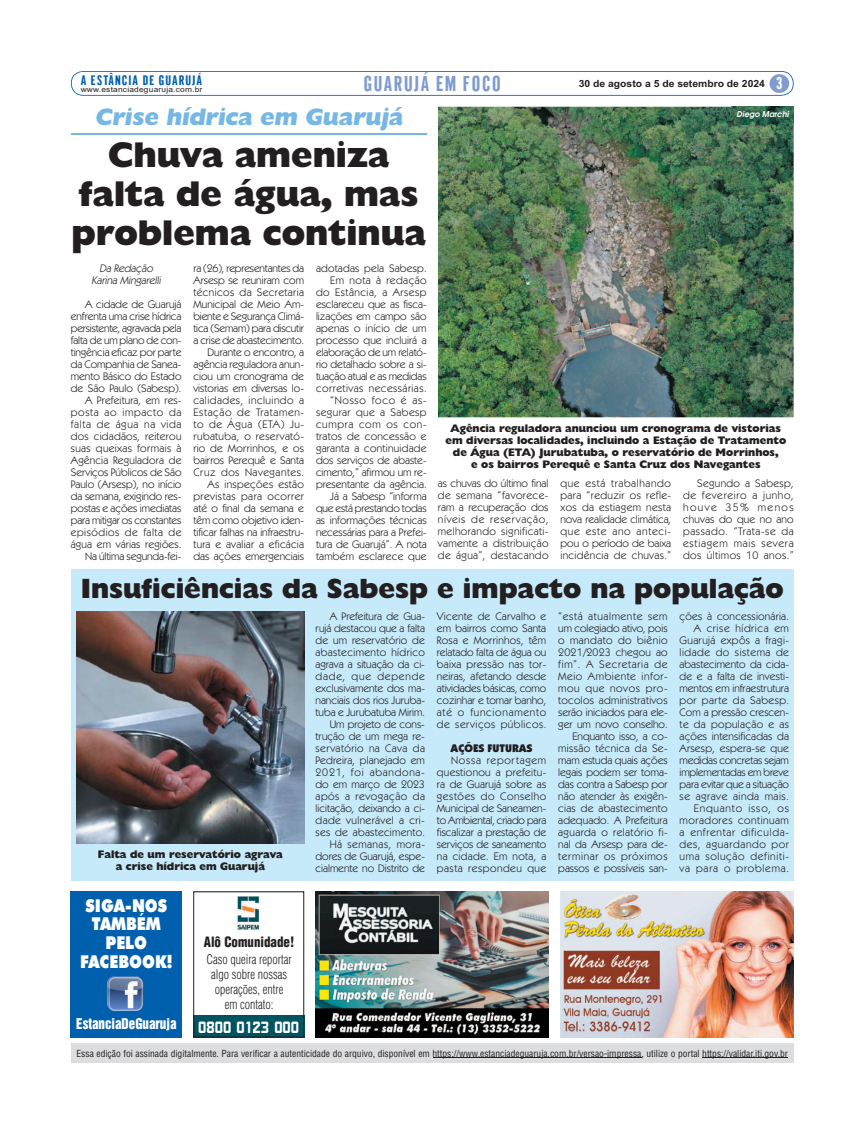
<style>
.page{position:relative;width:865px;height:1134px;background:#fff}
.page>*{position:absolute;margin:0;border:0;box-sizing:border-box;transform-origin:0 0}
.t1{font:800 36px/39px "Humanist 521 BT";color:#231f20;text-align:center}
.t2{font:800 28px "Humanist 521 BT";color:#231f20}
.t3{font:800 24px "Humanist 521 BT";color:#76b7e5}
.t4{font:20.9px "Gothic CG No 1";letter-spacing:.075em;color:#809bcf;scale:1.05 1}
.t5{font:900 17.7px/18.8px "Futura BT";color:#fff;text-align:center;scale:.86 1}
.t6{font:16.5px "Gothic CG No 1";color:#fff;scale:1.05 1}
.t7{font:15px "Upsilon";color:#fff;scale:.93 1}
.t8{font:13.9px "Switzerland Cond Black Plain";color:#231f20;scale:.93 1}
.t9{font:13.6px "Switzerland Inserat Plain";color:#fff;scale:.96 1}
.t10{font:13.4px "Gothic CG No 1";letter-spacing:.075em;color:#0160ae;scale:1.08 1}
.t11{font:12.9px/15px "Switzerland Cond Light";color:#231f20;text-align:center;scale:.93 1}
.t12{font:11px/12px "Kabel IT Cby BT";letter-spacing:.01em;color:#231f20;text-align:right}
.t13{font:800 11px/12px "Humanist 521 BT";color:#231f20;text-align:center}
.t14{font:italic 11px/12px "Kabel IT Cby BT";color:#231f20;text-align:center}
.t15{font:900 11px "Kabel IT Cby BT";color:#231f20}
.t16{font:700 9.9px "Arial";color:#231f20;scale:1.05 1}
.t17{font:9.5px "Switzerland Condensed";color:#231f20}
.t18{font:italic 700 8px "Avalon";color:#fff}
.t19{font:7.5px "Arial";letter-spacing:.025em;color:#231f20;scale:1.11 1}
</style>
<div class="page">
<div style="left:71px;top:569px;width:723px;height:312px;background:#c6eafa"></div>
<svg style="left:71px;top:71px;width:723px;height:25px"></svg>
<div style="left:770px;top:74px;width:19px;height:19px;background:#809bcf;border-radius:50%"></div>
<div style="left:71px;top:1043px;width:723px;height:20px;background:#dcdddf"></div>
<hr style="left:433px;top:1057px;width:208px;height:1px;background:#231f20">
<hr style="left:702px;top:1057px;width:86px;height:1px;background:#231f20">
<img style="left:316px;top:891px;width:233px;height:147px">
<img style="left:560px;top:891px;width:234px;height:147px">
<div style="left:71px;top:891px;width:111px;height:147px;background:#0160ae"></div>
<img style="left:107px;top:977px;width:36px;height:34px">
<svg style="left:193px;top:891px;width:111px;height:147px"></svg>
<hr style="left:71px;top:133px;width:356px;height:1px;background:#76b7e5">
<img style="left:77px;top:611px;width:227px;height:233px">
<img style="left:438px;top:107px;width:356px;height:310px">
<img style="left:731px;top:106px;width:63px;height:1px">
<img style="left:731px;top:107px;width:63px;height:17px">
<p class="t10" style="left:81px;top:76px;width:114px">A ESTÂNCIA DE GUARUJÁ</p>
<p class="t19" style="left:81px;top:87px;width:111px">www.estanciadeguaruja.com.br</p>
<h3 class="t4" style="left:364px;top:76px;width:132px">GUARUJÁ EM FOCO</h3>
<p class="t16" style="left:579px;top:80px;width:179px">30 de agosto a 5 de setembro de 2024</p>
<h3 class="t6" style="left:777px;top:77px;width:7px">3</h3>
<h3 class="t3" style="left:95px;top:109px;width:309px">Crise hídrica em Guarujá</h3>
<h1 class="t1" style="left:71px;top:139px;width:356px">Chuva ameniza falta de água, mas problema continua</h1>
<p class="t18" style="left:737px;top:111px;width:54px">Diego Marchi</p>
<p class="t12" style="left:193px;top:263px;width:112px">ra (26), representantes da<br>Arsesp se reuniram com técnicos da Secretaria<br>Municipal de Meio Am&shy;biente e Segurança Climá&shy;tica (Semam) para discutir a crise de abastecimento.<br>Durante o encontro, a agência reguladora anun&shy;ciou um cronograma de vistorias em diversas lo&shy;calidades, incluindo a<br>Estação de Tratamen&shy;to de Água (ETA) Ju&shy;rubatuba, o reservató&shy;rio de Morrinhos, e os bairros Perequê e Santa<br>Cruz dos Navegantes.<br>As inspeções estão previstas para ocorrer até o final da semana e têm como objetivo iden&shy;tificar falhas na infraestru&shy;tura e avaliar a eficácia das ações emergenciais</p>
<p class="t12" style="left:316px;top:263px;width:112px">adotadas pela Sabesp.<br>Em nota à redação do Estância, a Arsesp esclareceu que as fisca&shy;lizações em campo são apenas o início de um processo que incluirá a elaboração de um relató&shy;rio detalhado sobre a si&shy;tuação atual e as medidas corretivas necessárias. “Nosso foco é as&shy;segurar que a Sabesp cumpra com os con&shy;tratos de concessão e garanta a continuidade dos serviços de abaste&shy;cimento,” afirmou um re&shy;presentante da agência.<br>Já a Sabesp “informa que está prestando todas as informações técnicas necessárias para a Prefei&shy;tura de Guarujá”. A nota também esclarece que</p>
<p class="t14" style="left:92px;top:263px;width:72px">Da Redação<br>Karina Mingarelli</p>
<p class="t12" style="left:71px;top:299px;width:112px">A cidade de Guarujá enfrenta uma crise hídrica persistente, agravada pela falta de um plano de con&shy;tingência eficaz por parte da Companhia de Sanea&shy;mento Básico do Estado de São Paulo (Sabesp).<br>A Prefeitura, em res&shy;posta ao impacto da falta de água na vida dos cidadãos, reiterou suas queixas formais à<br>Agência Reguladora de<br>Serviços Públicos de São<br>Paulo (Arsesp), no início da semana, exigindo res&shy;postas e ações imediatas para mitigar os constantes episódios de falta de água em várias regiões.<br>Na última segunda-fei-</p>
<p class="t13" style="left:445px;top:423px;width:342px">Agência reguladora anunciou um cronograma de vistorias em diversas localidades, incluindo a Estação de Tratamento de Água (ETA) Jurubatuba, o reservatório de Morrinhos,<br>e os bairros Perequê e Santa Cruz dos Navegantes</p>
<p class="t12" style="left:438px;top:478px;width:112px;text-align:justify">as chuvas do último final de semana “favorece&shy;ram a recuperação dos níveis de reservação, melhorando significati&shy;vamente a distribuição de água”, destacando</p>
<p class="t12" style="left:561px;top:478px;width:112px;text-align:justify">que está trabalhando para “reduzir os refle&shy;xos da estiagem nesta nova realidade climática, que este ano anteci&shy;pou o período de baixa incidência de chuvas.”</p>
<p class="t12" style="left:683px;top:478px;width:112px;text-align:justify;text-indent:14px">Segundo a Sabesp, de fevereiro a junho, houve 35% menos chuvas do que no ano passado. “Trata-se da estiagem mais severa dos últimos 10 anos.”</p>
<h2 class="t2" style="left:81px;top:579px;width:705px">Insuficiências da Sabesp e impacto na população</h2>
<p class="t13" style="left:98px;top:850px;width:186px">Falta de um reservatório agrava a crise hídrica em Guarujá</p>
<h3 class="t5" style="left:80px;top:897px;width:109px">SIGA-NOS<br>TAMBÉM<br>PELO<br>FACEBOOK!</h3>
<p class="t8" style="left:204px;top:936px;width:99px">Alô Comunidade!</p>
<p class="t11" style="left:206px;top:953px;width:93px">Caso queira reportar algo sobre nossas operações, entre<br>em contato:</p>
<p class="t9" style="left:76px;top:1018px;width:106px">EstanciaDeGuaruja</p>
<h3 class="t7" style="left:198px;top:1021px;width:110px">0800 0123 000</h3>
<p class="t12" style="left:316px;top:611px;width:111px">A Prefeitura de Gua&shy;rujá destacou que a falta de um reservatório de abastecimento hídrico agrava a situação da ci&shy;dade, que depende exclusivamente dos ma&shy;nanciais dos rios Juruba&shy;tuba e Jurubatuba Mirim.<br>Um projeto de cons&shy;trução de um mega re&shy;servatório na Cava da<br>Pedreira, planejado em<br>2021, foi abandona&shy;do em março de 2023 após a revogação da licitação, deixando a ci&shy;dade vulnerável a cri&shy;ses de abastecimento.<br>Há semanas, mora&shy;dores de Guarujá, espe&shy;cialmente no Distrito de</p>
<p class="t12" style="left:437px;top:611px;width:111px;text-align:justify">Vicente de Carvalho e em bairros como Santa Rosa e Morrinhos, têm relatado falta de água ou baixa pressão nas tor&shy;neiras, afetando desde atividades básicas, como cozinhar e tomar banho, até o funcionamento de serviços públicos.</p>
<p class="t15" style="left:451px;top:744px;width:83px">AÇÕES FUTURAS</p>
<p class="t12" style="left:437px;top:755px;width:111px;text-align:justify;text-indent:14px">Nossa reportagem questionou a prefeitu&shy;ra de Guarujá sobre as gestões do Conselho Municipal de Saneamen&shy;to Ambiental, criado para fiscalizar a prestação de serviços de saneamento na cidade. Em nota, a pasta respondeu que</p>
<p class="t12" style="left:558px;top:611px;width:111px">“está atualmente sem um colegiado ativo, pois o mandato do biênio<br>2021/2023 chegou ao fim”. A Secretaria de<br>Meio Ambiente infor&shy;mou que novos pro&shy;tocolos administrativos serão iniciados para ele&shy;ger um novo conselho.<br>Enquanto isso, a co&shy;missão técnica da Se&shy;mam estuda quais ações legais podem ser toma&shy;das contra a Sabesp por não atender às exigên&shy;cias de abastecimento adequado. A Prefeitura aguarda o relatório fi&shy;nal da Arsesp para de&shy;terminar os próximos passos e possíveis san-</p>
<p class="t12" style="left:680px;top:611px;width:111px">ções à concessionária.<br>A crise hídrica em<br>Guarujá expôs a fragi&shy;lidade do sistema de abastecimento da cida&shy;de e a falta de investi&shy;mentos em infraestrutura por parte da Sabesp.<br>Com a pressão crescen&shy;te da população e as ações intensificadas da<br>Arsesp, espera-se que medidas concretas sejam implementadas em breve para evitar que a situação se agrave ainda mais.<br>Enquanto isso, os moradores continuam a enfrentar dificulda&shy;des, aguardando por uma solução definiti&shy;va para o problema.</p>
<p class="t17" style="left:77px;top:1049px;width:713px">Essa edição foi assinada digitalmente. Para verificar a autenticidade do arquivo, disponível em https://www.estanciadeguaruja.com.br/versao-impressa, utilize o portal https://validar.iti.gov.br</p>
</div>
